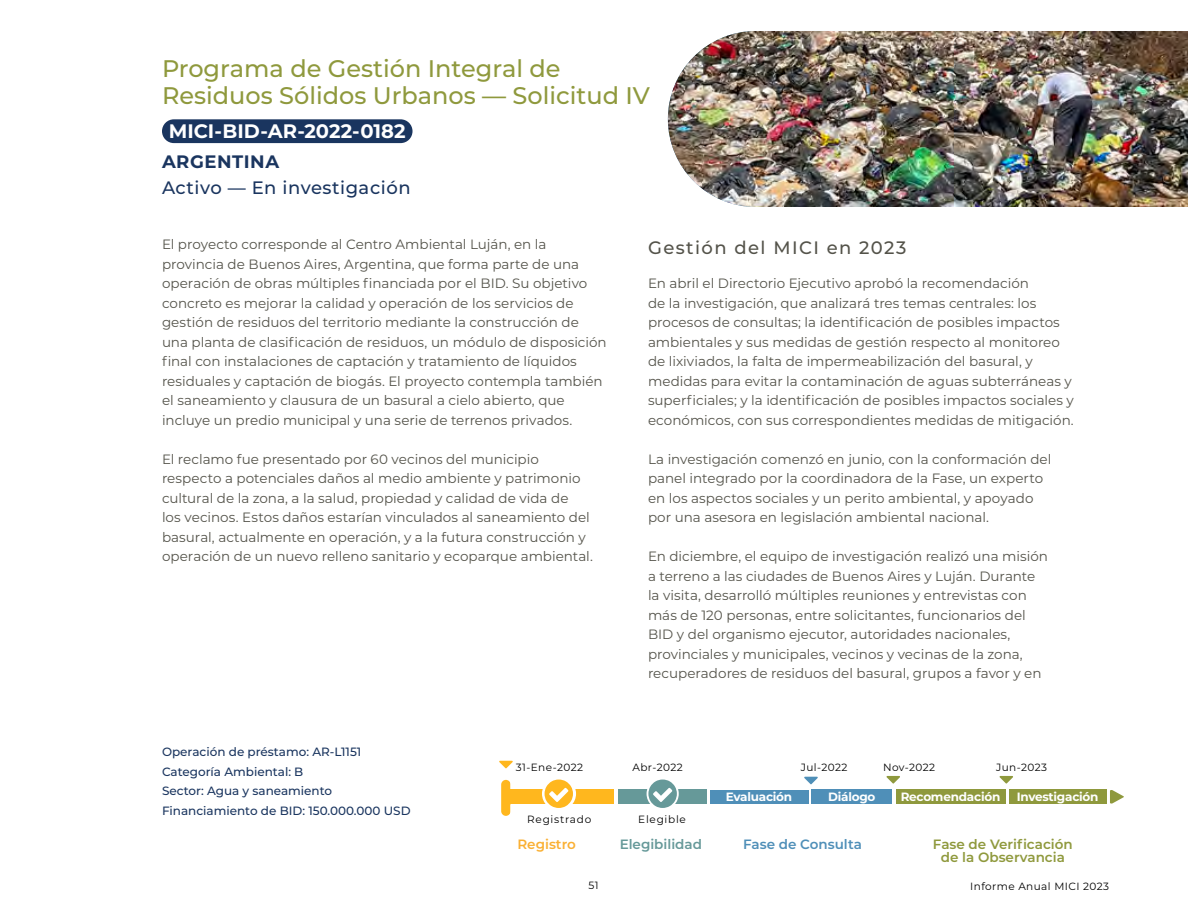
<style>
.page{position:relative;width:1188px;height:918px;background:#fff}
.page>*{position:absolute;margin:0;border:0;box-sizing:border-box;transform-origin:0 0}
.TITLE_FICHAS_CONSULTATION_Verde{font:500 24px/27px "Montserrat";color:#8f993d}
.PROJECT_NUMBER_BIG_RIGHT___SHADEEEEE{font:700 19.5px "Montserrat";color:#fff}
.Project_STATUS_FVO_Verde{font:500 18px "Montserrat";letter-spacing:.03em;color:#1a355f}
.TITLE_GESTION_ETC{font:500 18px "Montserrat";letter-spacing:.08em;color:#54534a}
.PAIS_AGREGADO{font:700 18px "Montserrat";letter-spacing:.03em;color:#1a355f}
.TEXT_FICHAS{font:13.5px/19.5px "Montserrat";color:#54534a}
.t1{font:600 13.5px/13.2px "Montserrat";color:#8f993d;text-align:center}
.t2{font:600 13.5px "Montserrat";color:#4f8fb8}
.t3{font:600 13.5px "Montserrat";color:#699}
.t4{font:600 13.5px "Montserrat";color:#fab033}
.t5{font:500 12px/19.5px "Montserrat";color:#1a355f}
.t6{font:700 12px "Montserrat";letter-spacing:-.02em;color:#fff}
.t7{font:10.5px "Montserrat";letter-spacing:.04em;color:#000}
.t8{font:10.5px "Montserrat";letter-spacing:.07em;color:#000}
</style>
<div class="page">
<div style="left:162px;top:119px;width:251px;height:24px;background:#1a355f;border-radius:12px"></div>
<svg style="left:1110px;top:790px;width:14px;height:14px"></svg>
<div style="left:812px;top:790px;width:80px;height:14px;background:#4f8fb8"></div>
<svg style="left:804px;top:777px;width:14px;height:7px"></svg>
<div style="left:504px;top:790px;width:110px;height:14px;background:#ffb71e"></div>
<svg style="left:510px;top:783px;width:1px;height:28px"></svg>
<div style="left:501px;top:780px;width:9px;height:36px;background:#ffb71e"></div>
<div style="left:542px;top:777px;width:34px;height:34px;border:4px solid #fff;border-radius:50%"></div>
<svg style="left:545px;top:780px;width:28px;height:28px"></svg>
<svg style="left:499px;top:761px;width:14px;height:7px"></svg>
<div style="left:618px;top:790px;width:89px;height:14px;background:#699"></div>
<div style="left:647px;top:778px;width:32px;height:32px;border:7px solid #fff;border-radius:50%"></div>
<svg style="left:648px;top:780px;width:29px;height:28px"></svg>
<div style="left:710px;top:790px;width:98px;height:13px;background:#4f8fb8"></div>
<div style="left:896px;top:790px;width:109px;height:14px;background:#8f993d"></div>
<svg style="left:887px;top:776px;width:13px;height:8px"></svg>
<div style="left:1009px;top:790px;width:97px;height:14px;background:#8f993d"></div>
<svg style="left:1000px;top:776px;width:13px;height:8px"></svg>
<img style="left:668px;top:31px;width:520px;height:176px">
<p class="TITLE_FICHAS_CONSULTATION_Verde" style="left:162px;top:54px;width:489px">Programa de Gestión Integral de<br>Residuos Sólidos Urbanos — Solicitud IV</p>
<p class="PROJECT_NUMBER_BIG_RIGHT___SHADEEEEE" style="left:169px;top:117px;width:239px">MICI-BID-AR-2022-0182</p>
<p class="PAIS_AGREGADO" style="left:162px;top:149px;width:119px">ARGENTINA</p>
<p class="Project_STATUS_FVO_Verde" style="left:162px;top:176px;width:250px">Activo — En investigación</p>
<p class="TEXT_FICHAS" style="left:162px;top:234px;width:446px">El proyecto corresponde al Centro Ambiental Luján, en la provincia de Buenos Aires, Argentina, que forma parte de una operación de obras múltiples financiada por el BID. Su objetivo concreto es mejorar la calidad y operación de los servicios de gestión de residuos del territorio mediante la construcción de una planta de clasificación de residuos, un módulo de disposición final con instalaciones de captación y tratamiento de líquidos residuales y captación de biogás. El proyecto contempla también el saneamiento y clausura de un basural a cielo abierto, que incluye un predio municipal y una serie de terrenos privados.</p>
<p class="TEXT_FICHAS" style="left:162px;top:448px;width:432px">El reclamo fue presentado por 60 vecinos del municipio respecto a potenciales daños al medio ambiente y patrimonio cultural de la zona, a la salud, propiedad y calidad de vida de<br>los vecinos. Estos daños estarían vinculados al saneamiento del basural, actualmente en operación, y a la futura construcción y operación de un nuevo relleno sanitario y ecoparque ambiental.</p>
<p class="TITLE_GESTION_ETC" style="left:648px;top:235px;width:260px">Gestión del MICI en 2023</p>
<p class="TEXT_FICHAS" style="left:648px;top:273px;width:427px">En abril el Directorio Ejecutivo aprobó la recomendación<br>de la investigación, que analizará tres temas centrales: los procesos de consultas; la identificación de posibles impactos ambientales y sus medidas de gestión respecto al monitoreo de lixiviados, la falta de impermeabilización del basural, y medidas para evitar la contaminación de aguas subterráneas y superficiales; y la identificación de posibles impactos sociales y económicos, con sus correspondientes medidas de mitigación.</p>
<p class="TEXT_FICHAS" style="left:648px;top:448px;width:405px">La investigación comenzó en junio, con la conformación del panel integrado por la coordinadora de la Fase, un experto en los aspectos sociales y un perito ambiental, y apoyado por una asesora en legislación ambiental nacional.</p>
<p class="TEXT_FICHAS" style="left:648px;top:546px;width:402px">En diciembre, el equipo de investigación realizó una misión a terreno a las ciudades de Buenos Aires y Luján. Durante la visita, desarrolló múltiples reuniones y entrevistas con más de 120 personas, entre solicitantes, funcionarios del BID y del organismo ejecutor, autoridades nacionales, provinciales y municipales, vecinos y vecinas de la zona, recuperadores de residuos del basural, grupos a favor y en</p>
<p class="t5" style="left:162px;top:742px;width:250px">Operación de préstamo: AR-L1151<br>Categoría Ambiental: B<br>Sector: Agua y saneamiento<br>Financiamiento de BID: 150.000.000 USD</p>
<p class="t7" style="left:516px;top:760px;width:69px">31-Ene-2022</p>
<p class="t8" style="left:527px;top:812px;width:66px">Registrado</p>
<p class="t7" style="left:632px;top:760px;width:52px">Abr-2022</p>
<p class="t8" style="left:638px;top:812px;width:49px">Elegible</p>
<p class="t7" style="left:801px;top:761px;width:48px">Jul-2022</p>
<p class="t7" style="left:883px;top:761px;width:54px">Nov-2022</p>
<p class="t7" style="left:996px;top:761px;width:52px">Jun-2023</p>
<p class="t6" style="left:726px;top:788px;width:68px">Evaluación</p>
<p class="t6" style="left:901px;top:788px;width:101px">Recomendación</p>
<p class="t6" style="left:828px;top:788px;width:49px">Diálogo</p>
<p class="t6" style="left:1017px;top:788px;width:83px">Investigación</p>
<p class="t4" style="left:517px;top:835px;width:60px">Registro</p>
<p class="t3" style="left:620px;top:835px;width:84px">Elegibilidad</p>
<p class="t2" style="left:743px;top:835px;width:120px">Fase de Consulta</p>
<p class="t1" style="left:933px;top:837px;width:141px">Fase de Verificación de la Observancia</p>
<p class="t7" style="left:589px;top:878px;width:12px">51</p>
<p class="t7" style="left:970px;top:879px;width:140px">Informe Anual MICI 2023</p>
</div>
